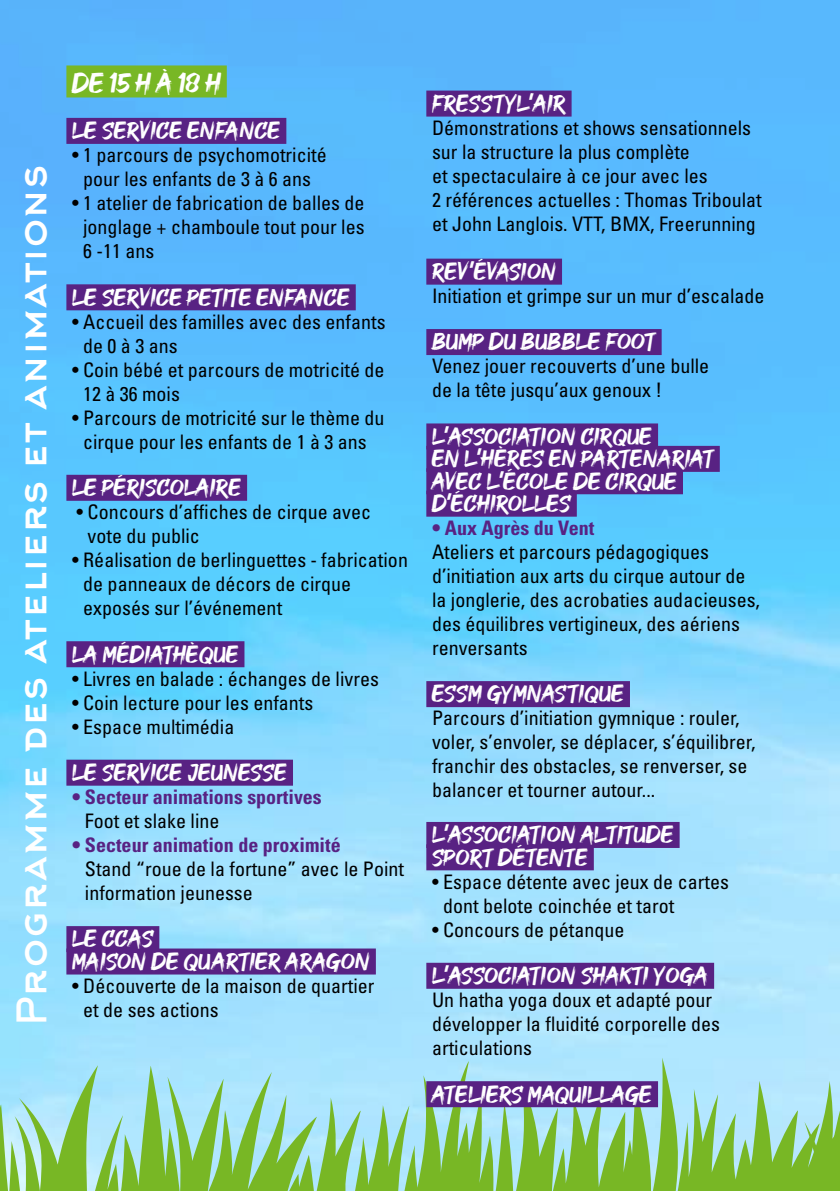
<style>
.page{position:relative;width:840px;height:1191px;background:#fff}
.page>*{position:absolute;margin:0;border:0;box-sizing:border-box;transform-origin:0 0}
.t1{font:40px "Arkhip";color:#fff}
.t2{font:28px "GOODBRUSH";color:#fff}
.t3{font:24px/22.4px "GOODBRUSH";color:#fff}
.t4{font:condensed 20px/24px "Univers";color:#000}
.t5{font:700 condensed 20px "Univers";color:#582283}
</style>
<div class="page">
<img style="left:0;top:0;width:839px;height:1057px">
<svg style="left:0;top:1057px;width:803px;height:134px;background:#99d3a8"></svg>
<svg style="left:803px;top:1057px;width:36px;height:134px;background:#97cf93"></svg>
<div style="left:66px;top:65px;width:161px;height:32px;background:#78b725"></div>
<div style="left:66px;top:118px;width:220px;height:26px;background:#582283"></div>
<div style="left:66px;top:284px;width:289px;height:26px;background:#582283"></div>
<div style="left:66px;top:475px;width:181px;height:26px;background:#582283"></div>
<div style="left:66px;top:641px;width:178px;height:26px;background:#582283"></div>
<div style="left:66px;top:759px;width:227px;height:26px;background:#582283"></div>
<div style="left:66px;top:926px;width:93px;height:26px;background:#582283"></div>
<div style="left:66px;top:948px;width:309px;height:26px;background:#582283"></div>
<div style="left:426px;top:91px;width:145px;height:26px;background:#582283"></div>
<div style="left:426px;top:259px;width:135px;height:26px;background:#582283"></div>
<div style="left:426px;top:329px;width:235px;height:26px;background:#582283"></div>
<div style="left:426px;top:423px;width:231px;height:26px;background:#582283"></div>
<div style="left:426px;top:446px;width:293px;height:26px;background:#582283"></div>
<div style="left:426px;top:468px;width:256px;height:26px;background:#582283"></div>
<div style="left:426px;top:490px;width:150px;height:26px;background:#582283"></div>
<div style="left:426px;top:681px;width:203px;height:26px;background:#582283"></div>
<div style="left:426px;top:822px;width:253px;height:26px;background:#582283"></div>
<div style="left:426px;top:844px;width:167px;height:26px;background:#582283"></div>
<div style="left:426px;top:962px;width:287px;height:26px;background:#582283"></div>
<div style="left:426px;top:1081px;width:231px;height:26px;background:#582283"></div>
<h1 class="t1" style="left:9px;top:1026px;width:863px;rotate:-90deg">Programme des ateliers et animations</h1>
<h2 class="t2" style="left:72px;top:67px;width:150px">DE 15 H À 18 H</h2>
<p class="t3" style="left:72px;top:120px;width:210px">LE SERVICE ENFANCE</p>
<p class="t4" style="left:72px;top:143px;width:256px;text-align:center">• 1 parcours de psychomotricité pour les enfants de 3 à 6 ans</p>
<p class="t4" style="left:83px;top:191px;width:283px;text-align:justify;text-indent:-11px">• 1 atelier de fabrication de balles de jonglage + chamboule tout pour les 6 -11 ans</p>
<p class="t3" style="left:72px;top:287px;width:279px">LE SERVICE PETITE ENFANCE</p>
<p class="t4" style="left:83px;top:309px;width:304px;text-indent:-11px">• Accueil des familles avec des enfants de 0 à 3 ans</p>
<p class="t4" style="left:83px;top:357px;width:303px;text-indent:-11px">• Coin bébé et parcours de motricité de<br>12 à 36 mois</p>
<p class="t4" style="left:72px;top:405px;width:314px;text-align:center">• Parcours de motricité sur le thème du cirque pour les enfants de 1 à 3 ans</p>
<p class="t3" style="left:72px;top:477px;width:171px">LE PÉRISCOLAIRE</p>
<p class="t4" style="left:88px;top:500px;width:285px;text-indent:-11px">• Concours d’affiches de cirque avec vote du public</p>
<p class="t4" style="left:83px;top:548px;width:326px;text-indent:-11px">• Réalisation de berlinguettes - fabrication de panneaux de décors de cirque exposés sur l’événement</p>
<p class="t3" style="left:72px;top:643px;width:168px">LA MÉDIATHÈQUE</p>
<p class="t4" style="left:72px;top:666px;width:308px">• Livres en balade : échanges de livres</p>
<p class="t4" style="left:72px;top:690px;width:243px">• Coin lecture pour les enfants</p>
<p class="t4" style="left:72px;top:714px;width:164px">• Espace multimédia</p>
<p class="t3" style="left:72px;top:762px;width:217px">LE SERVICE JEUNESSE</p>
<p class="t5" style="left:72px;top:784px;width:251px">• Secteur animations sportives</p>
<p class="t4" style="left:85px;top:808px;width:136px">Foot et slake line</p>
<p class="t5" style="left:72px;top:832px;width:270px">• Secteur animation de proximité</p>
<p class="t4" style="left:85px;top:856px;width:320px">Stand “roue de la fortune” avec le Point information jeunesse</p>
<p class="t3" style="left:72px;top:928px;width:299px">LE CCAS<br>MAISON DE QUARTIER ARAGON</p>
<p class="t4" style="left:83px;top:973px;width:293px;text-indent:-11px">• Découverte de la maison de quartier et de ses actions</p>
<p class="t3" style="left:432px;top:93px;width:135px">FRESSTYL’AIR</p>
<p class="t4" style="left:432px;top:115px;width:331px">Démonstrations et shows sensationnels sur la structure la plus complète<br>et spectaculaire à ce jour avec les<br>2 références actuelles : Thomas Triboulat et John Langlois. VTT, BMX, Freerunning</p>
<p class="t3" style="left:432px;top:261px;width:126px">REV’ÉVASION</p>
<p class="t4" style="left:432px;top:283px;width:334px">Initiation et grimpe sur un mur d’escalade</p>
<p class="t3" style="left:432px;top:331px;width:225px">BUMP DU BUBBLE FOOT</p>
<p class="t4" style="left:432px;top:354px;width:278px">Venez jouer recouverts d’une bulle de la tête jusqu’aux genoux !</p>
<p class="t3" style="left:432px;top:426px;width:283px">L’ASSOCIATION CIRQUE<br>EN L’HÈRES EN PARTENARIAT<br>AVEC L’ÉCOLE DE CIRQUE<br>D’ÉCHIROLLES</p>
<p class="t5" style="left:432px;top:515px;width:164px">• Aux Agrès du Vent</p>
<p class="t4" style="left:432px;top:539px;width:329px">Ateliers et parcours pédagogiques d’initiation aux arts du cirque autour de la jonglerie, des acrobaties audacieuses, des équilibres vertigineux, des aériens renversants</p>
<p class="t3" style="left:432px;top:683px;width:194px">ESSM GYMNASTIQUE</p>
<p class="t4" style="left:432px;top:706px;width:325px">Parcours d’initiation gymnique : rouler, voler, s’envoler, se déplacer, s’équilibrer, franchir des obstacles, se renverser, se balancer et tourner autour...</p>
<p class="t3" style="left:432px;top:824px;width:243px">L’ASSOCIATION ALTITUDE<br>SPORT DÉTENTE</p>
<p class="t4" style="left:443px;top:869px;width:287px;text-indent:-11px">• Espace détente avec jeux de cartes dont belote coinchée et tarot</p>
<p class="t4" style="left:432px;top:917px;width:194px">• Concours de pétanque</p>
<p class="t3" style="left:432px;top:965px;width:278px">L’ASSOCIATION SHAKTI YOGA</p>
<p class="t4" style="left:432px;top:987px;width:289px">Un hatha yoga doux et adapté pour développer la fluidité corporelle des articulations</p>
<p class="t3" style="left:432px;top:1083px;width:222px">ATELIERS MAQUILLAGE</p>
</div>
